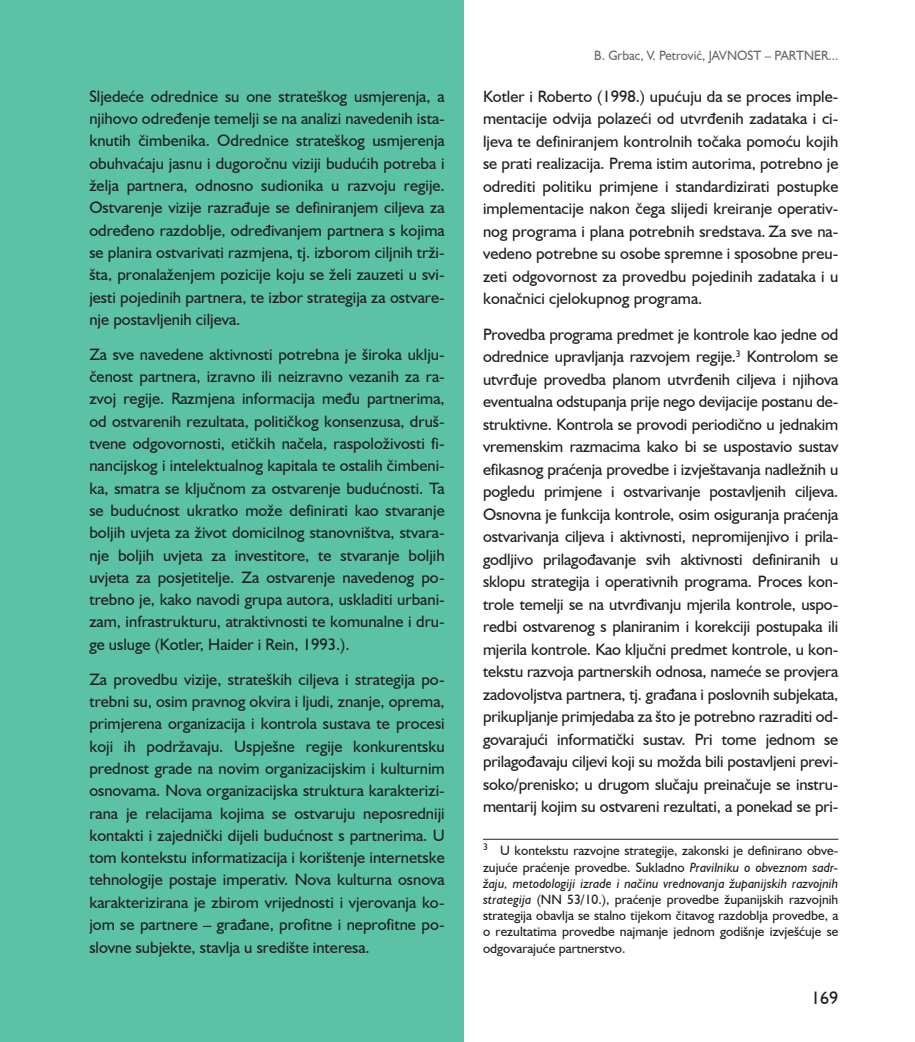
<style>
.page{position:relative;width:915px;height:1042px;background:#fff}
.page>*{position:absolute;margin:0;border:0;box-sizing:border-box;transform-origin:0 0}
.t1{font:18px "Humanist 521 BT";color:#231f20}
.t2{font:16.5px/22.4px "Humanist 521 BT";color:#231f20;text-align:justify}
.t3{font:13.5px/16.2px "Humanist 521 BT";color:#231f20;text-align:justify}
.t4{font:13.5px "Humanist 521 BT";color:#69696c;scale:.96 1}
.s1{font-style:italic}
</style>
<div class="page">
<div style="left:0;top:0;width:463px;height:1042px;background:#5bc2a5"></div>
<hr style="left:483px;top:839px;width:355px;height:1px;background:#231f20">
<p class="t2" style="left:89px;top:85px;width:357px">Sljedeće odrednice su one strateškog usmjerenja, a njihovo određenje temelji se na analizi navedenih ista&shy;knutih čimbenika. Odrednice strateškog usmjerenja obuhvaćaju jasnu i dugoročnu viziji budućih potreba i želja partnera, odnosno sudionika u razvoju regije.<br>Ostvarenje vizije razrađuje se definiranjem ciljeva za određeno razdoblje, određivanjem partnera s kojima se planira ostvarivati razmjena, tj. izborom ciljnih trži&shy;šta, pronalaženjem pozicije koju se želi zauzeti u svi&shy;jesti pojedinih partnera, te izbor strategija za ostvare&shy;nje postavljenih ciljeva.</p>
<p class="t2" style="left:89px;top:343px;width:357px">Za sve navedene aktivnosti potrebna je široka uklju&shy;čenost partnera, izravno ili neizravno vezanih za ra&shy;zvoj regije. Razmjena informacija među partnerima, od ostvarenih rezultata, političkog konsenzusa, druš&shy;tvene odgovornosti, etičkih načela, raspoloživosti fi&shy;nancijskog i intelektualnog kapitala te ostalih čimbeni&shy;ka, smatra se ključnom za ostvarenje budućnosti. Ta se budućnost ukratko može definirati kao stvaranje boljih uvjeta za život domicilnog stanovništva, stvara&shy;nje boljih uvjeta za investitore, te stvaranje boljih uvjeta za posjetitelje. Za ostvarenje navedenog po&shy;trebno je, kako navodi grupa autora, uskladiti urbani&shy;zam, infrastrukturu, atraktivnosti te komunalne i dru&shy;ge usluge (Kotler, Haider i Rein, 1993.).</p>
<p class="t2" style="left:89px;top:668px;width:357px">Za provedbu vizije, strateških ciljeva i strategija po&shy;trebni su, osim pravnog okvira i ljudi, znanje, oprema, primjerena organizacija i kontrola sustava te procesi koji ih podržavaju. Uspješne regije konkurentsku prednost grade na novim organizacijskim i kulturnim osnovama. Nova organizacijska struktura karakterizi&shy;rana je relacijama kojima se ostvaruju neposredniji kontakti i zajednički dijeli budućnost s partnerima. U tom kontekstu informatizacija i korištenje internetske tehnologije postaje imperativ. Nova kulturna osnova karakterizirana je zbirom vrijednosti i vjerovanja ko&shy;jom se partnere – građane, profitne i neprofitne po&shy;slovne subjekte, stavlja u središte interesa.</p>
<p class="t4" style="left:594px;top:47px;width:256px">B. Grbac, V. Petrović, JAVNOST – PARTNER...</p>
<p class="t2" style="left:483px;top:85px;width:357px">Kotler i Roberto (1998.) upućuju da se proces imple&shy;mentacije odvija polazeći od utvrđenih zadataka i ci&shy;ljeva te definiranjem kontrolnih točaka pomoću kojih se prati realizacija. Prema istim autorima, potrebno je odrediti politiku primjene i standardizirati postupke implementacije nakon čega slijedi kreiranje operativ&shy;nog programa i plana potrebnih sredstava. Za sve na&shy;vedeno potrebne su osobe spremne i sposobne preu&shy;zeti odgovornost za provedbu pojedinih zadataka i u konačnici cjelokupnog programa.</p>
<p class="t2" style="left:483px;top:322px;width:357px">Provedba programa predmet je kontrole kao jedne od odrednice upravljanja razvojem regije.<sup>3</sup> Kontrolom se utvrđuje provedba planom utvrđenih ciljeva i njihova eventualna odstupanja prije nego devijacije postanu de&shy;struktivne. Kontrola se provodi periodično u jednakim vremenskim razmacima kako bi se uspostavio sustav efikasnog praćenja provedbe i izvještavanja nadležnih u pogledu primjene i ostvarivanje postavljenih ciljeva.<br>Osnovna je funkcija kontrole, osim osiguranja praćenja ostvarivanja ciljeva i aktivnosti, nepromijenjivo i prila&shy;godljivo prilagođavanje svih aktivnosti definiranih u sklopu strategija i operativnih programa. Proces kon&shy;trole temelji se na utvrđivanju mjerila kontrole, uspo&shy;redbi ostvarenog s planiranim i korekciji postupaka ili mjerila kontrole. Kao ključni predmet kontrole, u kon&shy;tekstu razvoja partnerskih odnosa, nameće se provjera zadovoljstva partnera, tj. građana i poslovnih subjekata, prikupljanje primjedaba za što je potrebno razraditi od&shy;govarajući informatički sustav. Pri tome jednom se prilagođavaju ciljevi koji su možda bili postavljeni previ&shy;soko/prenisko; u drugom slučaju preinačuje se instru&shy;mentarij kojim su ostvareni rezultati, a ponekad se pri-</p>
<p class="t3" style="left:483px;top:842px;width:357px"><sup>3</sup> U kontekstu razvojne strategije, zakonski je definirano obve&shy;zujuće praćenje provedbe. Sukladno <span class="s1">Pravilniku o obveznom sadr&shy;žaju, metodologiji izrade i načinu vrednovanja županijskih razvojnih strategija</span> (NN 53/10.), praćenje provedbe županijskih razvojnih strategija obavlja se stalno tijekom čitavog razdoblja provedbe, a o rezultatima provedbe najmanje jednom godišnje izvješćuje se odgovarajuće partnerstvo.</p>
<p class="t1" style="left:810px;top:986px;width:29px">169</p>
</div>
